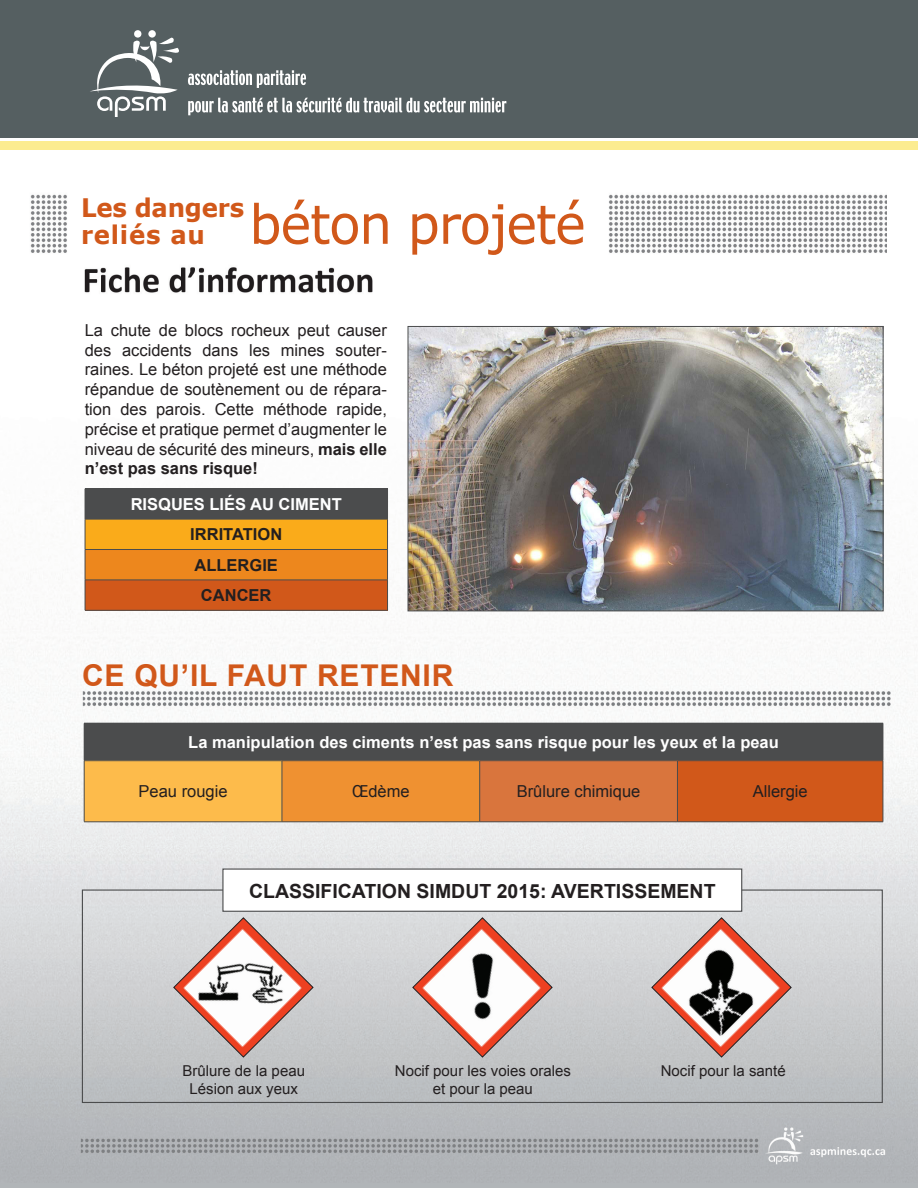
<style>
.page{position:relative;width:918px;height:1188px;background:#fff}
.page>*{position:absolute;margin:0;border:0;box-sizing:border-box;transform-origin:0 0}
.t1{font:54px "Verdana";letter-spacing:-.025em;color:#d1581a;scale:.96 1}
.t2{font:700 30px "Arial";letter-spacing:.025em;color:#d1581a}
.t3{font:700 25.5px "Verdana";letter-spacing:-.01em;color:#d1581a;scale:.96 1}
.t4{font:700 25.5px "Verdana";letter-spacing:.03em;color:#d1581a;scale:.96 1}
.t5{font:700 19.5px "Arial";color:#231f20}
.t6{font:16.5px/19.8px "Arial";color:#231f20;text-align:justify}
.t7{font:700 16.5px "Arial";color:#fff}
.t8{font:700 16.5px "Arial";color:#231f20}
.t9{font:15px/18px "Arial";color:#231f20;text-align:center}
.s1{font-weight:700}
</style>
<div class="page">
<img style="left:47px;top:141px;width:843px;height:1043px">
<hr style="left:0;top:1184px;width:918px;height:4px;background:#b1b5b8">
<img style="left:30px;top:174px;width:856px;height:126px">
<div style="left:0;top:0;width:918px;height:138px;background:#555f61"></div>
<div style="left:0;top:142px;width:918px;height:8px;background:#fcec90"></div>
<svg style="left:188px;top:70px;width:118px;height:18px"></svg>
<svg style="left:188px;top:98px;width:318px;height:17px"></svg>
<svg style="left:90px;top:30px;width:89px;height:87px"></svg>
<div style="left:69px;top:180px;width:529px;height:75px;background:#fff"></div>
<img style="left:0;top:687px;width:918px;height:24px">
<div style="left:84px;top:723px;width:799px;height:38px;background:#4b4c4d"></div>
<div style="left:84px;top:761px;width:198px;height:61px;background:#fdbb4b"></div>
<div style="left:282px;top:761px;width:198px;height:61px;background:#ef9131"></div>
<div style="left:480px;top:761px;width:197px;height:61px;background:#d9753d"></div>
<div style="left:677px;top:761px;width:206px;height:61px;background:#d1581a"></div>
<hr style="left:883px;top:723px;width:1px;height:38px;background:#4b4c4d">
<hr style="left:84px;top:761px;width:1px;height:61px;background:#4b4c4d">
<hr style="left:282px;top:761px;width:1px;height:61px;background:#4b4c4d">
<hr style="left:479px;top:761px;width:1px;height:61px;background:#4b4c4d">
<hr style="left:677px;top:761px;width:1px;height:61px;background:#4b4c4d">
<hr style="left:883px;top:761px;width:1px;height:61px;background:#4b4c4d">
<hr style="left:84px;top:822px;width:198px;height:1px;background:#4b4c4d">
<hr style="left:282px;top:822px;width:198px;height:1px;background:#4b4c4d">
<hr style="left:480px;top:822px;width:197px;height:1px;background:#4b4c4d">
<hr style="left:677px;top:822px;width:206px;height:1px;background:#4b4c4d">
<img style="left:410px;top:328px;width:471px;height:281px">
<div style="left:408px;top:326px;width:475px;height:285px;border:1px solid #4b4c4d"></div>
<svg style="left:173px;top:918px;width:140px;height:139px"></svg>
<svg style="left:413px;top:918px;width:139px;height:139px"></svg>
<svg style="left:652px;top:918px;width:139px;height:139px"></svg>
<div style="left:85px;top:489px;width:303px;height:30px;background:#4b4c4d"></div>
<div style="left:85px;top:519px;width:303px;height:31px;background:#faab1a"></div>
<div style="left:85px;top:550px;width:303px;height:30px;background:#ed871d"></div>
<div style="left:85px;top:580px;width:303px;height:30px;background:#d1581a"></div>
<hr style="left:85px;top:488px;width:303px;height:1px;background:#4b4c4d">
<hr style="left:85px;top:519px;width:303px;height:1px;background:#4b4c4d">
<hr style="left:85px;top:519px;width:1px;height:30px;background:#4b4c4d">
<hr style="left:387px;top:519px;width:1px;height:30px;background:#4b4c4d">
<hr style="left:85px;top:549px;width:303px;height:1px;background:#4b4c4d">
<hr style="left:85px;top:550px;width:1px;height:30px;background:#4b4c4d">
<hr style="left:387px;top:550px;width:1px;height:30px;background:#4b4c4d">
<hr style="left:85px;top:580px;width:303px;height:1px;background:#4b4c4d">
<hr style="left:85px;top:580px;width:1px;height:30px;background:#4b4c4d">
<hr style="left:387px;top:580px;width:1px;height:30px;background:#4b4c4d">
<hr style="left:85px;top:610px;width:303px;height:1px;background:#4b4c4d">
<div style="left:222px;top:868px;width:520px;height:44px;background:#fff;border:1px solid #4b4c4d"></div>
<p class="t3" style="left:81px;top:192px;width:172px">Les dangers</p>
<p class="t4" style="left:81px;top:219px;width:131px">reliés au</p>
<p class="t1" style="left:249px;top:190px;width:352px">béton projeté</p>
<p class="t6" style="left:85px;top:320px;width:304px">La chute de blocs rocheux peut causer des accidents dans les mines souter&shy;raines. Le béton projeté est une méthode répandue de soutènement ou de répara&shy;tion des parois. Cette méthode rapide, précise et pratique permet d’augmenter le niveau de sécurité des mineurs, <span class="s1">mais elle n’est pas sans risque!</span></p>
<p class="t7" style="left:131px;top:493px;width:213px">Risques liés au ciment</p>
<p class="t8" style="left:190px;top:524px;width:93px">Irritation</p>
<p class="t8" style="left:195px;top:554px;width:85px">Allergie</p>
<p class="t8" style="left:201px;top:584px;width:72px">Cancer</p>
<p class="t2" style="left:82px;top:656px;width:373px">ce qu’il faut retenir</p>
<p class="t7" style="left:188px;top:731px;width:592px">La manipulation des ciments n’est pas sans risque pour les yeux et la peau</p>
<p class="t6" style="left:139px;top:782px;width:90px">Peau rougie</p>
<p class="t6" style="left:352px;top:782px;width:59px">œdème</p>
<p class="t6" style="left:517px;top:782px;width:125px">Brûlure chimique</p>
<p class="t6" style="left:753px;top:782px;width:57px">Allergie</p>
<p class="t5" style="left:249px;top:878px;width:13px">CLASSIFICATION</p>
<p class="t5" style="left:417px;top:878px;width:174px">SIMDUT 2015: AVERTISSEMENT</p>
<p class="t9" style="left:182px;top:1062px;width:124px">Brûlure de la peau</p>
<p class="t9" style="left:190px;top:1080px;width:110px">Lésion aux yeux</p>
<p class="t9" style="left:395px;top:1062px;width:177px">Nocif pour les voies orales et pour la peau</p>
<p class="t9" style="left:661px;top:1062px;width:127px">Nocif pour la santé</p>
</div>
